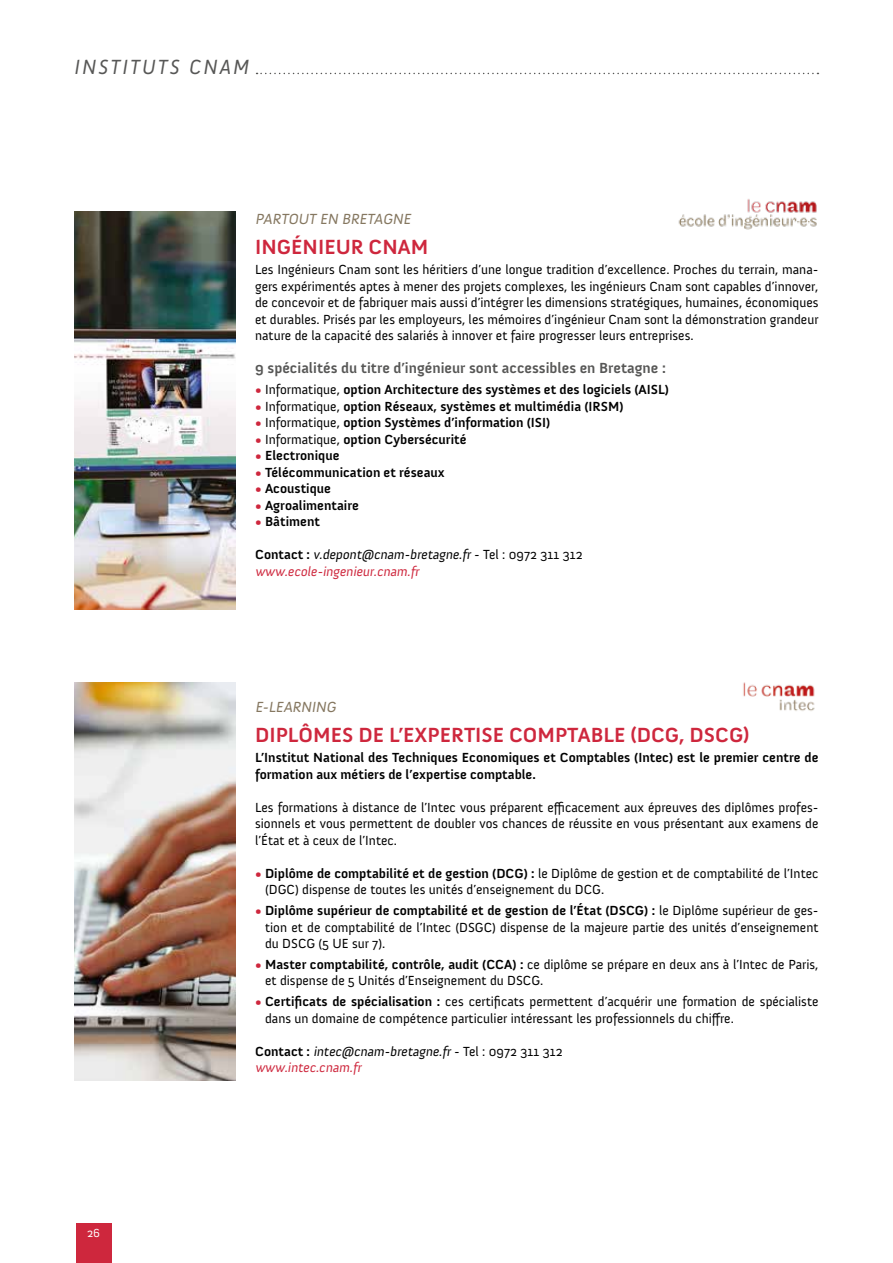
<style>
.page{position:relative;width:893px;height:1263px;background:#fff}
.page>*{position:absolute;margin:0;border:0;box-sizing:border-box;transform-origin:0 0}
.t1{font:700 21px "Anivers";color:#ce273d}
.t2{font:italic 21px "Anivers";letter-spacing:.1em;color:#575756}
.t3{font:700 15px "Anivers";color:#575756}
.t4{font:italic 15px "Anivers";color:#857760}
.t5{font:13.5px/16.5px "Anivers";color:#000;text-align:justify}
.t6{font:700 13.5px/16.5px "Anivers";color:#000}
.t7{font:italic 13.5px/16.5px "Anivers";color:#ce273d}
.t8{font:italic 13.5px/16.5px "Anivers";color:#000}
.t9{font:12px "Anivers";color:#fff}
.s1{font-weight:400;color:#ce273d}
.s2{font-weight:400}
.s3{font-weight:700;font-style:normal;color:#000}
.s4{color:#000}
.s5{font-style:normal;color:#000}
.s6{color:#ce273d}
.s7{font-weight:700}
.s8{font-weight:700;font-style:normal}
.s9{font-style:normal}
</style>
<div class="page">
<img style="left:74px;top:211px;width:161px;height:399px">
<img style="left:74px;top:682px;width:161px;height:399px">
<img style="left:678px;top:199px;width:139px;height:31px">
<img style="left:743px;top:682px;width:72px;height:29px">
<svg style="left:257px;top:73px;width:561px;height:1px"></svg>
<div style="left:76px;top:1222px;width:35px;height:41px;background:#ce273d"></div>
<h1 class="t2" style="left:74px;top:56px;width:176px">INSTITUTS CNAM</h1>
<p class="t4" style="left:255px;top:211px;width:160px">PARTOUT EN BRETAGNE</p>
<h1 class="t1" style="left:255px;top:235px;width:175px">INGÉNIEUR CNAM</h1>
<p class="t5" style="left:255px;top:262px;width:565px">Les Ingénieurs Cnam sont les héritiers d’une longue tradition d’excellence. Proches du terrain, mana&shy;gers expérimentés aptes à mener des projets complexes, les ingénieurs Cnam sont capables d’innover, de concevoir et de fabriquer mais aussi d’intégrer les dimensions stratégiques, humaines, économiques et durables. Prisés par les employeurs, les mémoires d’ingénieur Cnam sont la démonstration grandeur nature de la capacité des salariés à innover et faire progresser leurs entreprises.</p>
<p class="t3" style="left:255px;top:360px;width:412px">9 spécialités du titre d’ingénieur sont accessibles en Bretagne :</p>
<p class="t6" style="left:255px;top:381px;width:415px"><span class="s1">•</span> <span class="s2">Informatique,</span> option Architecture des systèmes et des logiciels (AISL)</p>
<p class="t6" style="left:255px;top:398px;width:370px"><span class="s1">•</span> <span class="s2">Informatique,</span> option Réseaux, systèmes et multimédia (IRSM)</p>
<p class="t6" style="left:255px;top:414px;width:297px"><span class="s1">•</span> <span class="s2">Informatique,</span> option Systèmes d’information (ISI)</p>
<p class="t6" style="left:255px;top:431px;width:213px"><span class="s1">•</span> <span class="s2">Informatique,</span> option Cybersécurité</p>
<p class="t6" style="left:255px;top:447px;width:86px"><span class="s1">•</span> Electronique</p>
<p class="t6" style="left:255px;top:464px;width:191px"><span class="s1">•</span> Télécommunication et réseaux</p>
<p class="t6" style="left:255px;top:480px;width:77px"><span class="s1">•</span> Acoustique</p>
<p class="t6" style="left:255px;top:497px;width:105px"><span class="s1">•</span> Agroalimentaire</p>
<p class="t6" style="left:255px;top:513px;width:66px"><span class="s1">•</span> Bâtiment</p>
<p class="t7" style="left:255px;top:546px;width:329px"><span class="s3">C o n ta ct :</span> <span class="s4">v.depont@cnam-bretagne.fr</span> <span class="s5">- Te l : 0 9 7 2 3 11 3 12 </span>www.ecole-ingenieur.cnam.fr</p>
<p class="t9" style="left:87px;top:1227px;width:14px">26</p>
<p class="t4" style="left:255px;top:699px;width:85px">E-LEARNING</p>
<h1 class="t1" style="left:255px;top:723px;width:496px">DIPLÔMES DE L’EXPERTISE COMPTABLE (DCG, DSCG)</h1>
<p class="t6" style="left:255px;top:750px;width:565px">L’Institut National des Techniques Economiques et Comptables (Intec) est le premier centre de formation aux métiers de l’expertise comptable.</p>
<p class="t5" style="left:255px;top:799px;width:565px">Les formations à distance de l’Intec vous préparent efficacement aux épreuves des diplômes profes&shy;sionnels et vous permettent de doubler vos chances de réussite en vous présentant aux examens de l’État et à ceux de l’Intec.</p>
<p class="t5" style="left:265px;top:865px;width:555px;text-indent:-10px"><span class="s6">•</span> <span class="s7">Diplôme de comptabilité et de gestion (DCG) :</span> le Diplôme de gestion et de comptabilité de l’Intec (DGC) dispense de toutes les unités d’enseignement du DCG.</p>
<p class="t5" style="left:265px;top:902px;width:555px;text-indent:-10px"><span class="s6">•</span> <span class="s7">Diplôme supérieur de comptabilité et de gestion de l’État (DSCG) :</span> le Diplôme supérieur de ges&shy;tion et de comptabilité de l’Intec (DSGC) dispense de la majeure partie des unités d’enseignement du DSCG (5 UE sur 7).</p>
<p class="t5" style="left:265px;top:956px;width:555px;text-indent:-10px"><span class="s6">•</span> <span class="s7">Master comptabilité, contrôle, audit (CCA) :</span> ce diplôme se prépare en deux ans à l’Intec de Paris, et dispense de 5 Unités d’Enseignement du DSCG.</p>
<p class="t5" style="left:265px;top:993px;width:555px;text-indent:-10px"><span class="s6">•</span> <span class="s7">Certificats de spécialisation :</span> ces certificats permettent d’acquérir une formation de spécialiste dans un domaine de compétence particulier intéressant les professionnels du chiffre.</p>
<p class="t8" style="left:255px;top:1043px;width:309px"><span class="s8">C o n ta ct :</span> intec@cnam-bretagne.fr <span class="s9">- Te l : 0 9 72 3 11 3 12 </span><span class="s6">www.intec.cnam.fr</span></p>
</div>
